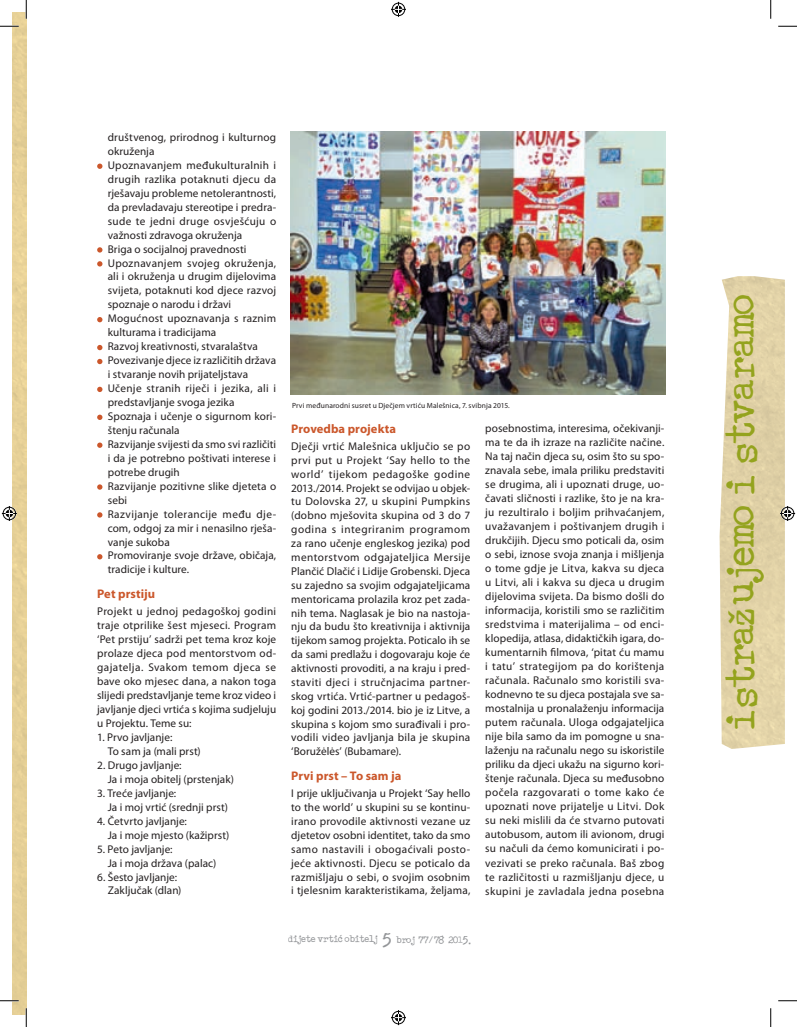
<style>
.page{position:relative;width:797px;height:1027px;background:#fff}
.page>*{position:absolute;margin:0;border:0;box-sizing:border-box;transform-origin:0 0}
.t1{font:31.25px "ACOUSTICBASSV";color:#94a31e}
.t2{font:700 12.5px "Myriad Pro";letter-spacing:.005em;color:#cb572b}
.t3{font:11.25px/14px "Myriad Pro";letter-spacing:.01em;color:#231f20}
.t4{font:7.5px "Myriad Pro";letter-spacing:.015em;color:#231f20}
.t5{font:7.5px "ACOUSTICBASSV";color:#939598}
.s1{font-size:12.5px}
</style>
<div class="page">
<img style="left:719px;top:276px;width:66px;height:473px">
<svg style="left:97px;top:164px;width:5px;height:5px"></svg>
<svg style="left:97px;top:247px;width:5px;height:6px"></svg>
<svg style="left:97px;top:261px;width:5px;height:6px"></svg>
<svg style="left:97px;top:317px;width:5px;height:5px"></svg>
<svg style="left:97px;top:345px;width:5px;height:5px"></svg>
<svg style="left:97px;top:359px;width:5px;height:5px"></svg>
<svg style="left:97px;top:387px;width:5px;height:5px"></svg>
<svg style="left:97px;top:415px;width:5px;height:5px"></svg>
<svg style="left:97px;top:443px;width:5px;height:5px"></svg>
<svg style="left:97px;top:484px;width:5px;height:6px"></svg>
<svg style="left:97px;top:512px;width:5px;height:6px"></svg>
<svg style="left:97px;top:554px;width:5px;height:5px"></svg>
<img style="left:290px;top:132px;width:375px;height:263px">
<svg style="left:0;top:25px;width:19px;height:2px"></svg>
<svg style="left:778px;top:25px;width:19px;height:2px"></svg>
<svg style="left:0;top:1000px;width:19px;height:1px"></svg>
<svg style="left:778px;top:1000px;width:19px;height:1px"></svg>
<svg style="left:25px;top:0;width:2px;height:19px"></svg>
<svg style="left:25px;top:1008px;width:2px;height:19px"></svg>
<svg style="left:770px;top:0;width:1px;height:19px"></svg>
<svg style="left:770px;top:1008px;width:1px;height:19px"></svg>
<svg style="left:391px;top:2px;width:15px;height:15px"></svg>
<svg style="left:391px;top:1010px;width:15px;height:15px"></svg>
<svg style="left:2px;top:506px;width:15px;height:15px"></svg>
<svg style="left:780px;top:506px;width:15px;height:15px"></svg>
<p class="t3" style="left:108px;top:130px;width:170px">društvenog, prirodnog i kulturnog okruženja<br>Upoznavanjem međukulturalnih i drugih razlika potaknuti djecu da rješavaju probleme netolerantnosti, da prevladavaju stereotipe i predra&shy;sude te jedni druge osvješćuju o važnosti zdravoga okruženja<br>Briga o socijalnoj pravednosti<br>Upoznavanjem svojeg okruženja, ali i okruženja u drugim dijelovima svijeta, potaknuti kod djece razvoj spoznaje o narodu i državi<br>Mogućnost upoznavanja s raznim kulturama i tradicijama<br>Razvoj kreativnosti, stvaralaštva<br>Povezivanje djece iz različitih država i stvaranje novih prijateljstava<br>Učenje stranih riječi i jezika, ali i predstavljanje svoga jezika<br>Spoznaja i učenje o sigurnom kori&shy;štenju računala<br>Razvijanje svijesti da smo svi različiti i da je potrebno poštivati interese i potrebe drugih<br>Razvijanje pozitivne slike djeteta o sebi<br>Razvijanje tolerancije među dje&shy;com, odgoj za mir i nenasilno rješa&shy;vanje sukoba<br>Promoviranje svoje države, običaja, tradicije i kulture.</p>
<p class="t2" style="left:97px;top:586px;width:59px">Pet prstiju</p>
<p class="t3" style="left:97px;top:604px;width:180px;text-align:justify">Projekt u jednoj pedagoškoj godini traje otprilike šest mjeseci. Program ‘Pet prstiju’ sadrži pet tema kroz koje prolaze djeca pod mentorstvom od&shy;gajatelja. Svakom temom djeca se bave oko mjesec dana, a nakon toga slijedi predstavljanje teme kroz video i javljanje djeci vrtića s kojima sudjeluju u Projektu. Teme su:</p>
<p class="t3" style="left:108px;top:730px;width:94px;text-indent:-11px">1. Prvo javljanje:<br>To sam ja (mali prst)</p>
<p class="t3" style="left:108px;top:758px;width:128px;text-indent:-11px">2. Drugo javljanje:<br>Ja i moja obitelj (prstenjak)</p>
<p class="t3" style="left:108px;top:786px;width:122px;text-indent:-11px">3. Treće javljanje:<br>Ja i moj vrtić (srednji prst)</p>
<p class="t3" style="left:108px;top:814px;width:123px;text-indent:-11px">4. Četvrto javljanje:<br>Ja i moje mjesto (kažiprst)</p>
<p class="t3" style="left:108px;top:842px;width:110px;text-indent:-11px">5. Peto javljanje:<br>Ja i moja država (palac)</p>
<p class="t3" style="left:108px;top:870px;width:75px;text-indent:-11px">6. Šesto javljanje:<br>Zaključak (dlan)</p>
<p class="t4" style="left:292px;top:400px;width:219px">Prvi međunarodni susret u Dječjem vrtiću Malešnica, 7. svibnja 2015.</p>
<p class="t2" style="left:291px;top:420px;width:106px">Provedba projekta</p>
<p class="t3" style="left:291px;top:439px;width:181px;text-align:justify">Dječji vrtić Malešnica uključio se po prvi put u Projekt ‘Say hello to the world’ tijekom pedagoške godine 2013./2014. Projekt se odvijao u objek&shy;tu Dolovska 27, u skupini Pumpkins (dobno mješovita skupina od 3 do 7 godina s integriranim programom za rano učenje engleskog jezika) pod mentorstvom odgajateljica Mersije Plančić Dlačić i Lidije Grobenski. Djeca su zajedno sa svojim odgajateljicama mentoricama prolazila kroz pet zada&shy;nih tema. Naglasak je bio na nastoja&shy;nju da budu što kreativnija i aktivnija tijekom samog projekta. Poticalo ih se da sami predlažu i dogovaraju koje će aktivnosti provoditi, a na kraju i pred&shy;staviti djeci i stručnjacima partner&shy;skog vrtića. Vrtić-partner u pedagoš&shy;koj godini 2013./2014. bio je iz Litve, a skupina s kojom smo surađivali i pro&shy;vodili video javljanja bila je skupina ‘Boružėlės’ (Bubamare).</p>
<p class="t2" style="left:291px;top:767px;width:112px">Prvi prst – To sam ja</p>
<p class="t3" style="left:291px;top:786px;width:180px;text-align:justify">I prije uključivanja u Projekt ‘Say hello to the world’ u skupini su se kontinu&shy;irano provodile aktivnosti vezane uz djetetov osobni identitet, tako da smo samo nastavili i obogaćivali posto&shy;jeće aktivnosti. Djecu se poticalo da razmišljaju o sebi, o svojim osobnim i tjelesnim karakteristikama, željama,</p>
<p class="t3" style="left:485px;top:421px;width:181px;text-align:justify">posebnostima, interesima, očekivanji&shy;ma te da ih izraze na različite načine.<br>Na taj način djeca su, osim što su spo&shy;znavala sebe, imala priliku predstaviti se drugima, ali i upoznati druge, uo&shy;čavati sličnosti i razlike, što je na kra&shy;ju rezultiralo i boljim prihvaćanjem, uvažavanjem i poštivanjem drugih i drukčijih. Djecu smo poticali da, osim o sebi, iznose svoja znanja i mišljenja o tome gdje je Litva, kakva su djeca u Litvi, ali i kakva su djeca u drugim dijelovima svijeta. Da bismo došli do informacija, koristili smo se različitim sredstvima i materijalima – od enci&shy;klopedija, atlasa, didaktičkih igara, do&shy;kumentarnih lmova, ‘pitat ću mamu i tatu’ strategijom pa do korištenja računala. Računalo smo koristili sva&shy;kodnevno te su djeca postajala sve sa&shy;mostalnija u pronalaženju informacija putem računala. Uloga odgajateljica nije bila samo da im pomogne u sna&shy;laženju na računalu nego su iskoristile priliku da djeci ukažu na sigurno kori&shy;štenje računala. Djeca su međusobno počela razgovarati o tome kako će upoznati nove prijatelje u Litvi. Dok su neki mislili da će stvarno putovati autobusom, autom ili avionom, drugi su načuli da ćemo komunicirati i po&shy;vezivati se preko računala. Baš zbog te različitosti u razmišljanju djece, u skupini je zavladala jedna posebna</p>
<p class="t5" style="left:288px;top:933px;width:189px">dijete vrtić obitelj <span class="s1">5</span> broj 77/ 78 2015.</p>
<h1 class="t1" style="left:716px;top:732px;width:438px;rotate:-90deg">istražujemo i stvaramo</h1>
</div>
